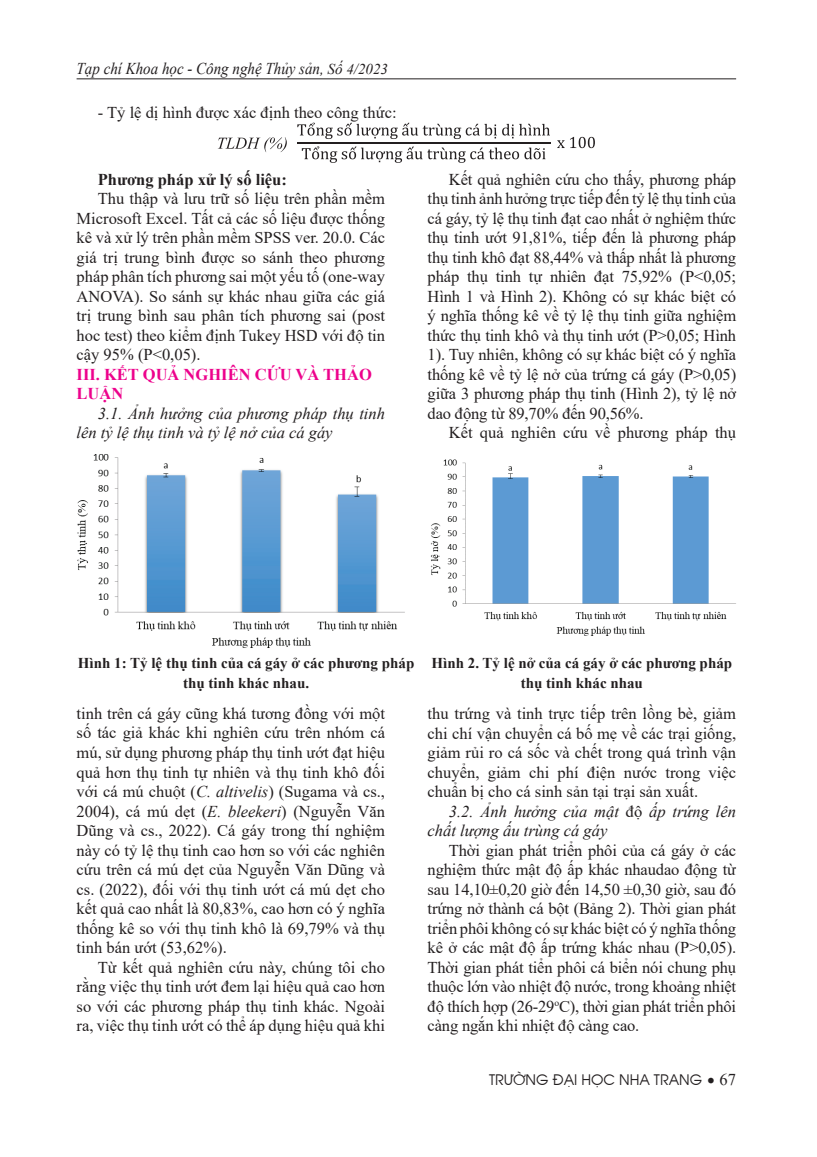
<style>
.page{position:relative;width:817px;height:1157px;background:#fff}
.page>*{position:absolute;margin:0;border:0;box-sizing:border-box;transform-origin:0 0}
.t1{font:16.5px/19.5px "Times New Roman";color:#231f20;text-align:justify}
.t2{font:italic 16.5px/19.5px "Times New Roman";color:#231f20}
.t3{font:italic 16.5px "Times New Roman";color:#231f20;scale:.91 1}
.t4{font:700 16.5px/19.5px "Times New Roman";color:#ed028c}
.t5{font:700 16.5px "Times New Roman";color:#231f20}
.t6{font:700 15px/19.5px "Times New Roman";color:#231f20;text-align:center}
.t7{font:14.25px "Avant Garde";color:#231f20}
.s1{font-size:15px}
.s2{font-style:italic}
.s3{font-style:normal}
.s4{font-family:"Times New Roman";font-size:16.5px}
</style>
<div class="page">
<hr style="left:77px;top:78px;width:659px;height:1px;background:#231f20">
<svg style="left:218px;top:137px;width:69px;height:15px"></svg>
<svg style="left:297px;top:123px;width:253px;height:16px"></svg>
<svg style="left:302px;top:146px;width:243px;height:17px"></svg>
<hr style="left:297px;top:143px;width:253px;height:1px;background:#231f20">
<svg style="left:557px;top:137px;width:37px;height:11px"></svg>
<img style="left:77px;top:454px;width:328px;height:194px">
<img style="left:430px;top:459px;width:306px;height:177px">
<p class="t3" style="left:77px;top:57px;width:344px">Tạp chí Khoa học - Công nghệ Thủy sản, <span class="s1">Số 4/2023</span></p>
<p class="t1" style="left:98px;top:102px;width:300px">- Tỷ lệ dị hình được xác định theo công thức:</p>
<p class="t5" style="left:98px;top:167px;width:190px">Phương pháp xử lý số liệu:</p>
<p class="t1" style="left:77px;top:188px;width:310px;text-indent:21px">Thu thập và lưu trữ số liệu trên phần mềm Microsoft Excel. Tất cả các số liệu được thống kê và xử lý trên phần mềm SPSS ver. 20.0. Các giá trị trung bình được so sánh theo phương pháp phân tích phương sai một yếu tố (one-way ANOVA). So sánh sự khác nhau giữa các giá trị trung bình sau phân tích phương sai (post hoc test) theo kiểm định Tukey HSD với độ tin cậy 95% (P&lt;0,05).</p>
<p class="t4" style="left:77px;top:364px;width:297px">III. KẾT QUẢ NGHIÊN CỨU VÀ THẢO<br>LUẬN</p>
<p class="t2" style="left:77px;top:403px;width:310px;text-indent:21px">3.1. Ảnh hưởng của phương pháp thụ tinh lên tỷ lệ thụ tinh và tỷ lệ nở của cá gáy</p>
<p class="t1" style="left:427px;top:169px;width:310px;text-indent:21px">Kết quả nghiên cứu cho thấy, phương pháp thụ tinh ảnh hưởng trực tiếp đến tỷ lệ thụ tinh của cá gáy, tỷ lệ thụ tinh đạt cao nhất ở nghiệm thức thụ tinh ướt 91,81%, tiếp đến là phương pháp thụ tinh khô đạt 88,44% và thấp nhất là phương pháp thụ tinh tự nhiên đạt 75,92% (P&lt;0,05; Hình 1 và Hình 2). Không có sự khác biệt có ý nghĩa thống kê về tỷ lệ thụ tinh giữa nghiệm thức thụ tinh khô và thụ tinh ướt (P&gt;0,05; Hình 1). Tuy nhiên, không có sự khác biệt có ý nghĩa thống kê về tỷ lệ nở của trứng cá gáy (P&gt;0,05) giữa 3 phương pháp thụ tinh (Hình 2), tỷ lệ nở dao động từ 89,70% đến 90,56%.</p>
<p class="t1" style="left:449px;top:422px;width:289px">Kết quả nghiên cứu về phương pháp thụ</p>
<p class="t6" style="left:78px;top:653px;width:338px">Hình 1: Tỷ lệ thụ tinh của cá gáy ở các phương pháp thụ tinh khác nhau.</p>
<p class="t6" style="left:431px;top:653px;width:302px">Hình 2. Tỷ lệ nở của cá gáy ở các phương pháp thụ tinh khác nhau</p>
<p class="t1" style="left:77px;top:703px;width:310px">tinh trên cá gáy cũng khá tương đồng với một số tác giả khác khi nghiên cứu trên nhóm cá mú, sử dụng phương pháp thụ tinh ướt đạt hiệu quả hơn thụ tinh tự nhiên và thụ tinh khô đối với cá mú chuột (<span class="s2">C. altivelis</span>) (Sugama và cs., 2004), cá mú dẹt (<span class="s2">E. bleekeri</span>) (Nguyễn Văn Dũng và cs., 2022). Cá gáy trong thí nghiệm này có tỷ lệ thụ tinh cao hơn so với các nghiên cứu trên cá mú dẹt của Nguyễn Văn Dũng và cs. (2022), đối với thụ tinh ướt cá mú dẹt cho kết quả cao nhất là 80,83%, cao hơn có ý nghĩa thống kê so với thụ tinh khô là 69,79% và thụ tinh bán ướt (53,62%).</p>
<p class="t1" style="left:77px;top:956px;width:310px;text-indent:21px">Từ kết quả nghiên cứu này, chúng tôi cho rằng việc thụ tinh ướt đem lại hiệu quả cao hơn so với các phương pháp thụ tinh khác. Ngoài ra, việc thụ tinh ướt có thể áp dụng hiệu quả khi</p>
<p class="t1" style="left:427px;top:703px;width:310px">thu trứng và tinh trực tiếp trên lồng bè, giảm chi chí vận chuyển cá bố mẹ về các trại giống, giảm rủi ro cá sốc và chết trong quá trình vận chuyển, giảm chi phí điện nước trong việc chuẩn bị cho cá sinh sản tại trại sản xuất.</p>
<p class="t2" style="left:427px;top:801px;width:310px;text-indent:21px">3.2. Ảnh hưởng của mật <span class="s3">độ</span> ấp trứng lên chất lượng ấu trùng cá gáy</p>
<p class="t1" style="left:427px;top:839px;width:310px;text-indent:21px">Thời gian phát triển phôi của cá gáy ở các nghiệm thức mật độ ấp khác nhaudao động từ sau 14,10±0,20 giờ đến 14,50 ±0,30 giờ, sau đó trứng nở thành cá bột (Bảng 2). Thời gian phát triển phôi không có sự khác biệt có ý nghĩa thống kê ở các mật độ ấp trứng khác nhau (P&gt;0,05).<br>Thời gian phát tiển phôi cá biển nói chung phụ thuộc lớn vào nhiệt độ nước, trong khoảng nhiệt độ thích hợp (26-29<sup>o</sup>C), thời gian phát triển phôi càng ngắn khi nhiệt độ càng cao.</p>
<p class="t7" style="left:489px;top:1069px;width:248px">TRƯỜNG ĐẠI HỌC NHA TRANG <span class="s1">•</span> <span class="s4">67</span></p>
</div>
